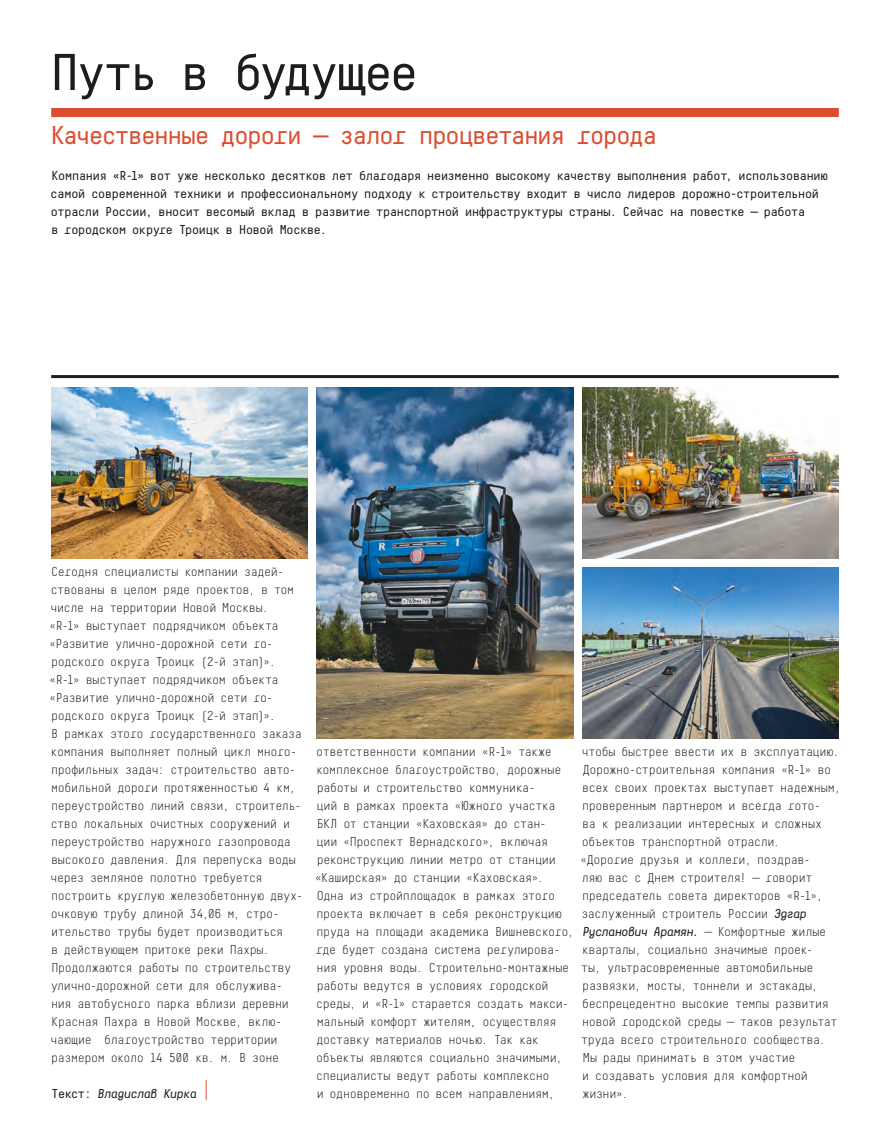
<style>
.page{position:relative;width:872px;height:1127px;background:#fff}
.page>*{position:absolute;margin:0;border:0;box-sizing:border-box;transform-origin:0 0}
.t1{font:51.6px "Decima Mono X";letter-spacing:-.105em;color:#1d1d1b}
.t2{font:25.8px "Decima Mono X";letter-spacing:-.09em;color:#dd4e30}
.t3{font:12.9px/18px "Decima Mono X Lt";letter-spacing:-.085em;color:#1d1d1b}
.t4{font:12.9px/18px "Decima Mono X";letter-spacing:-.07em;color:#1d1d1b}
.t5{font:italic 12.9px "Decima Mono X";letter-spacing:-.09em;color:#1d1d1b}
.s1{font-style:normal}
.s2{font-family:"Decima Mono X";font-style:italic}
.s3{font-family:"Decima Mono X Lt";font-style:normal}
</style>
<div class="page">
<div style="left:51px;top:108px;width:787px;height:9px;background:#dd4e30"></div>
<hr style="left:51px;top:375px;width:787px;height:3px;background:#1d1d1b">
<img style="left:582px;top:567px;width:256px;height:171px">
<img style="left:51px;top:387px;width:257px;height:171px">
<img style="left:582px;top:387px;width:256px;height:171px">
<img style="left:317px;top:387px;width:256px;height:351px">
<h1 class="t1" style="left:49px;top:43px;width:372px">Путь в будущее</h1>
<h2 class="t2" style="left:50px;top:121px;width:609px">Качественные дороги — залог процветания города</h2>
<p class="t4" style="left:50px;top:166px;width:779px">Компания «R-1» вот уже несколько десятков лет благодаря неизменно высокому качеству выполнения работ, использованию самой современной техники и профессиональному подходу к строительству входит в число лидеров дорожно-строительной отрасли России, вносит весомый вклад в развитие транспортной инфраструктуры страны. Сейчас на повестке — работа<br>в городском округе Троицк в Новой Москве.</p>
<p class="t3" style="left:49px;top:563px;width:256px">Сегодня специалисты компании задей&shy;ствованы в целом ряде проектов, в том числе на территории Новой Москвы.<br>«R-1» выступает подрядчиком объекта «Развитие улично-дорожной сети го&shy;родского округа Троицк (2-й этап)». «R-1» выступает подрядчиком объекта «Развитие улично-дорожной сети го&shy;родского округа Троицк (2-й этап)».<br>В рамках этого государственного заказа компания выполняет полный цикл много&shy;профильных задач: строительство авто&shy;мобильной дороги протяженностью 4 км, переустройство линий связи, строитель&shy;ство локальных очистных сооружений и переустройство наружного газопровода высокого давления. Для перепуска воды через земляное полотно требуется построить круглую железобетонную двух&shy;очковую трубу длиной 34,06 м, стро&shy;ительство трубы будет производиться<br>в действующем притоке реки Пахры.<br>Продолжаются работы по строительству улично-дорожной сети для обслужива&shy;ния автобусного парка вблизи деревни Красная Пахра в Новой Москве, вклю&shy;чающие благоустройство территории размером около 14 500 кв. м. В зоне</p>
<p class="t5" style="left:51px;top:1086px;width:161px"><span class="s1">Текст:</span> Владислав Кирка <sup>|</sup></p>
<p class="t3" style="left:314px;top:743px;width:262px">ответственности компании «R-1» также комплексное благоустройство, дорожные работы и строительство коммуника-<br>ций в рамках проекта «Южного участка БКЛ от станции «Каховская» до стан-<br>ции «Проспект Вернадского», включая реконструкцию линии метро от станции «Каширская» до станции «Каховская».<br>Одна из стройплощадок в рамках этого проекта включает в себя реконструкцию пруда на площади академика Вишневского, где будет создана система регулирова&shy;ния уровня воды. Строительно-монтажные работы ведутся в условиях городской среды, и «R-1» старается создать макси&shy;мальный комфорт жителям, осуществляя доставку материалов ночью. Так как объекты являются социально значимыми, специалисты ведут работы комплексно<br>и одновременно по всем направлениям,</p>
<p class="t3" style="left:580px;top:743px;width:263px">чтобы быстрее ввести их в эксплуатацию.<br>Дорожно-строительная компания «R-1» во всех своих проектах выступает надежным, проверенным партнером и всегда гото-<br>ва к реализации интересных и сложных объектов транспортной отрасли.<br>«Дорогие друзья и коллеги, поздрав-<br>ляю вас с Днем строителя! — говорит председатель совета директоров «R-1», заслуженный строитель России <span class="s2">Эдгар</span></p>
<p class="t5" style="left:582px;top:924px;width:246px">Русланович Арамян. <span class="s3">— Комфортные жилые</span></p>
<p class="t3" style="left:581px;top:941px;width:258px">кварталы, социально значимые проек-<br>ты, ультрасовременные автомобильные развязки, мосты, тоннели и эстакады, беспрецедентно высокие темпы развития новой городской среды — таков результат труда всего строительного сообщества.<br>Мы рады принимать в этом участие<br>и создавать условия для комфортной жизни».</p>
</div>
